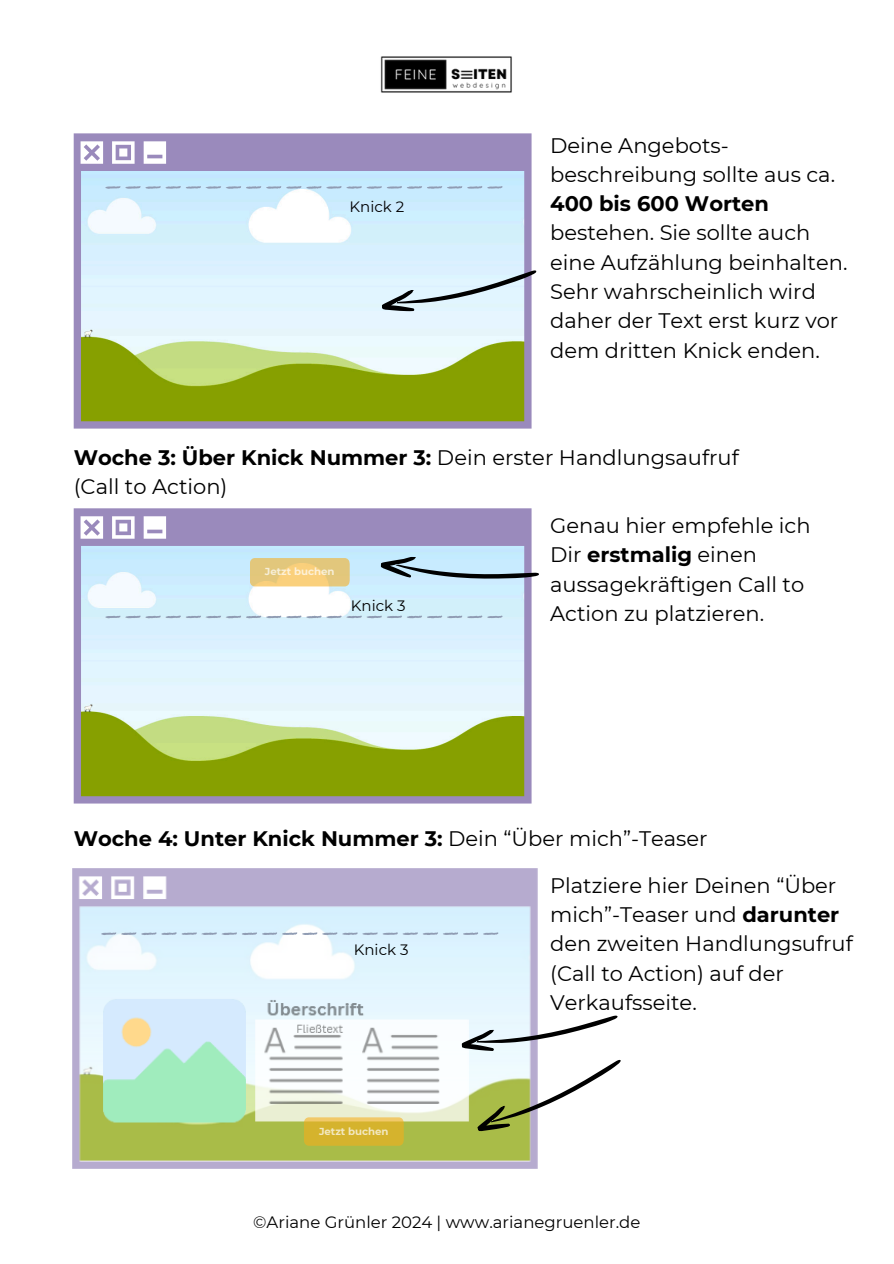
<style>
.page{position:relative;width:894px;height:1264px;background:#fff}
.page>*{position:absolute;margin:0;border:0;box-sizing:border-box;transform-origin:0 0}
.t1{font:21px/29.2px "Montserrat";color:#000}
.t2{font:700 21px "Montserrat";color:#000}
.t3{font:16.5px "Montserrat";color:#000}
.t4{font:15px "Montserrat";color:#000}
.t5{font:700 10.2px "Montserrat";color:#fff}
.s1{font-weight:700}
.s2{font-weight:400}
</style>
<div class="page">
<img style="left:380px;top:56px;width:152px;height:111px">
<svg style="left:74px;top:133px;width:457px;height:295px;background:#beceba"></svg>
<svg style="left:105px;top:186px;width:397px;height:3px"></svg>
<svg style="left:379px;top:267px;width:158px;height:50px;background:#c7d6e1"></svg>
<svg style="left:74px;top:508px;width:457px;height:295px;background:#bfceb9"></svg>
<svg style="left:250px;top:560px;width:99px;height:26px"></svg>
<svg style="left:250px;top:558px;width:99px;height:26px;background:#eaca7b"></svg>
<svg style="left:105px;top:615px;width:397px;height:3px"></svg>
<svg style="left:379px;top:553px;width:160px;height:38px;background:#aec9d9"></svg>
<img style="left:72px;top:868px;width:466px;height:301px">
<svg style="left:101px;top:932px;width:397px;height:3px"></svg>
<svg style="left:460px;top:1012px;width:161px;height:126px"></svg>
<div style="left:304px;top:1119px;width:99px;height:26px;background:#d5b32d;border-radius:5px"></div>
<svg style="left:304px;top:1117px;width:99px;height:26px"></svg>
<p class="t4" style="left:349px;top:197px;width:56px">Knick 2</p>
<h1 class="t1" style="left:550px;top:130px;width:299px">Deine Angebots&shy;beschreibung sollte aus ca.<br><span class="s1">400 bis 600 Worten </span>bestehen. Sie sollte auch eine Aufzählung beinhalten.<br>Sehr wahrscheinlich wird daher der Text erst kurz vor dem dritten Knick enden.</h1>
<h1 class="t1" style="left:74px;top:442px;width:666px"><span class="s1">Woche 3: Über Knick Nummer 3:</span> Dein erster Handlungsaufruf (Call to Action)</h1>
<p class="t5" style="left:265px;top:565px;width:71px">Jetzt buchen</p>
<p class="t4" style="left:351px;top:596px;width:56px">Knick 3</p>
<h2 class="t1" style="left:550px;top:511px;width:262px">Genau hier empfehle ich<br>Dir <span class="s1">erstmalig</span> einen aussagekräftigen Call to<br>Action zu platzieren.</h2>
<p class="t2" style="left:74px;top:826px;width:635px">Woche 4: Unter Knick Nummer 3: <span class="s2">Dein “Über mich”-Teaser</span></p>
<p class="t4" style="left:354px;top:940px;width:56px">Knick 3</p>
<p class="t5" style="left:319px;top:1124px;width:71px">Jetzt buchen</p>
<p class="t1" style="left:550px;top:870px;width:304px">Platziere hier Deinen “Über mich”-Teaser und <span class="s1">darunter </span>den zweiten Handlungsufruf (Call to Action) auf der<br>Verkaufsseite.</p>
<h1 class="t3" style="left:253px;top:1212px;width:388px">©Ariane Grünler 2024 | www.arianegruenler.de</h1>
</div>
